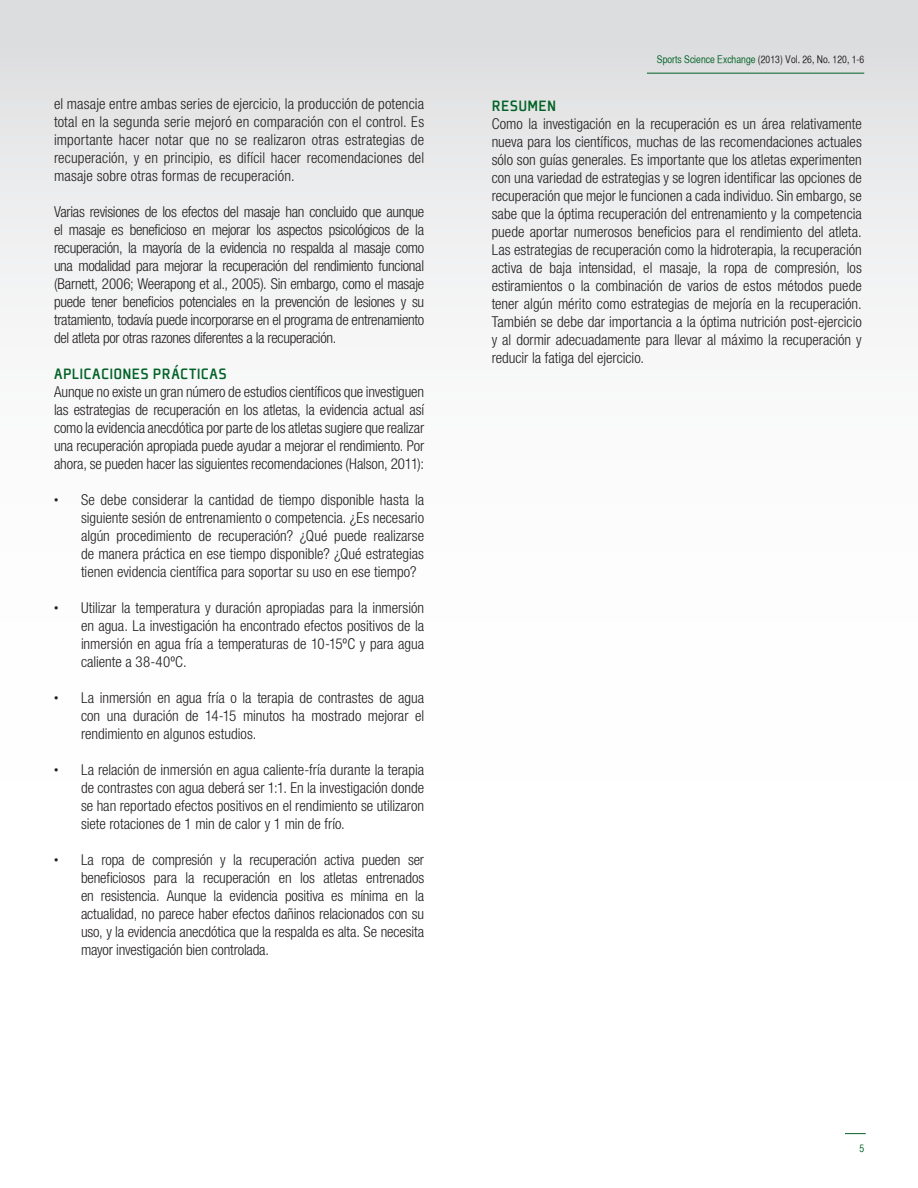
<style>
.page{position:relative;width:918px;height:1188px;background:#fff}
.page>*{position:absolute;margin:0;border:0;box-sizing:border-box;transform-origin:0 0}
.t1{font:500 16.5px "Plexes Pro";letter-spacing:.02em;color:#016226}
.t2{font:300 condensed 15px/18px "Helvetica Neue LT Std";color:#231f20;text-align:justify}
.t3{font:10.5px "Helvetica CY Plain";color:#231f20}
.t4{font:10.5px "Helvetica CY Plain";color:#016226}
.s1{font-family:"Helvetica CY Plain";font-weight:400;font-stretch:normal}
.s2{color:#016226}
</style>
<div class="page">
<div style="left:0;top:0;width:918px;height:1188px;background:linear-gradient(to bottom,#e8e9ea,#fff)"></div>
<hr style="left:647px;top:73px;width:217px;height:1px;background:#016226">
<svg style="left:845px;top:1133px;width:21px;height:1px"></svg>
<p class="t2" style="left:54px;top:95px;width:372px">el masaje entre ambas series de ejercicio, la producción de potencia total en la segunda serie mejoró en comparación con el control. Es importante hacer notar que no se realizaron otras estrategias de recuperación, y en principio, es difícil hacer recomendaciones del masaje sobre otras formas de recuperación.</p>
<p class="t2" style="left:54px;top:203px;width:372px">Varias revisiones de los efectos del masaje han concluido que aunque el masaje es beneficioso en mejorar los aspectos psicológicos de la recuperación, la mayoría de la evidencia no respalda al masaje como una modalidad para mejorar la recuperación del rendimiento funcional (Barnett, 2006; Weerapong et al., 2005). Sin embargo, como el masaje puede tener beneficios potenciales en la prevención de lesiones y su tratamiento, todavía puede incorporarse en el programa de entrenamiento del atleta por otras razones diferentes a la recuperación.</p>
<p class="t1" style="left:54px;top:364px;width:174px">APLICACIONES PRÁCTICAS</p>
<p class="t2" style="left:54px;top:383px;width:372px">Aunque no existe un gran número de estudios científicos que investiguen las estrategias de recuperación en los atletas, la evidencia actual así como la evidencia anecdótica por parte de los atletas sugiere que realizar una recuperación apropiada puede ayudar a mejorar el rendimiento. Por ahora, se pueden hacer las siguientes recomendaciones (Halson, 2011):</p>
<p class="t2" style="left:81px;top:491px;width:345px;text-indent:-27px"><span class="s1">•</span> Se debe considerar la cantidad de tiempo disponible hasta la siguiente sesión de entrenamiento o competencia. ¿Es necesario algún procedimiento de recuperación? ¿Qué puede realizarse de manera práctica en ese tiempo disponible? ¿Qué estrategias tienen evidencia científica para soportar su uso en ese tiempo?</p>
<p class="t2" style="left:81px;top:599px;width:345px;text-indent:-27px"><span class="s1">•</span> Utilizar la temperatura y duración apropiadas para la inmersión en agua. La investigación ha encontrado efectos positivos de la inmersión en agua fría a temperaturas de 10-15ºC y para agua caliente a 38-40ºC.</p>
<p class="t2" style="left:81px;top:689px;width:345px;text-indent:-27px"><span class="s1">•</span> La inmersión en agua fría o la terapia de contrastes de agua con una duración de 14-15 minutos ha mostrado mejorar el rendimiento en algunos estudios.</p>
<p class="t2" style="left:81px;top:761px;width:345px;text-indent:-27px"><span class="s1">•</span> La relación de inmersión en agua caliente-fría durante la terapia de contrastes con agua deberá ser 1:1. En la investigación donde se han reportado efectos positivos en el rendimiento se utilizaron siete rotaciones de 1 min de calor y 1 min de frío.</p>
<p class="t2" style="left:81px;top:851px;width:345px;text-indent:-27px"><span class="s1">•</span> La ropa de compresión y la recuperación activa pueden ser beneficiosos para la recuperación en los atletas entrenados en resistencia. Aunque la evidencia positiva es mínima en la actualidad, no parece haber efectos dañinos relacionados con su uso, y la evidencia anecdótica que la respalda es alta. Se necesita mayor investigación bien controlada.</p>
<p class="t3" style="left:657px;top:53px;width:209px"><span class="s2">Sports Science Exchange</span> (2013) Vol. 26, No. 120, 1-6</p>
<p class="t1" style="left:492px;top:95px;width:66px">RESUMEN</p>
<p class="t2" style="left:492px;top:114px;width:372px">Como la investigación en la recuperación es un área relativamente nueva para los científicos, muchas de las recomendaciones actuales sólo son guías generales. Es importante que los atletas experimenten con una variedad de estrategias y se logren identificar las opciones de recuperación que mejor le funcionen a cada individuo. Sin embargo, se sabe que la óptima recuperación del entrenamiento y la competencia puede aportar numerosos beneficios para el rendimiento del atleta.<br>Las estrategias de recuperación como la hidroterapia, la recuperación activa de baja intensidad, el masaje, la ropa de compresión, los estiramientos o la combinación de varios de estos métodos puede tener algún mérito como estrategias de mejoría en la recuperación.<br>También se debe dar importancia a la óptima nutrición post-ejercicio y al dormir adecuadamente para llevar al máximo la recuperación y reducir la fatiga del ejercicio.</p>
<p class="t4" style="left:859px;top:1142px;width:6px">5</p>
</div>
